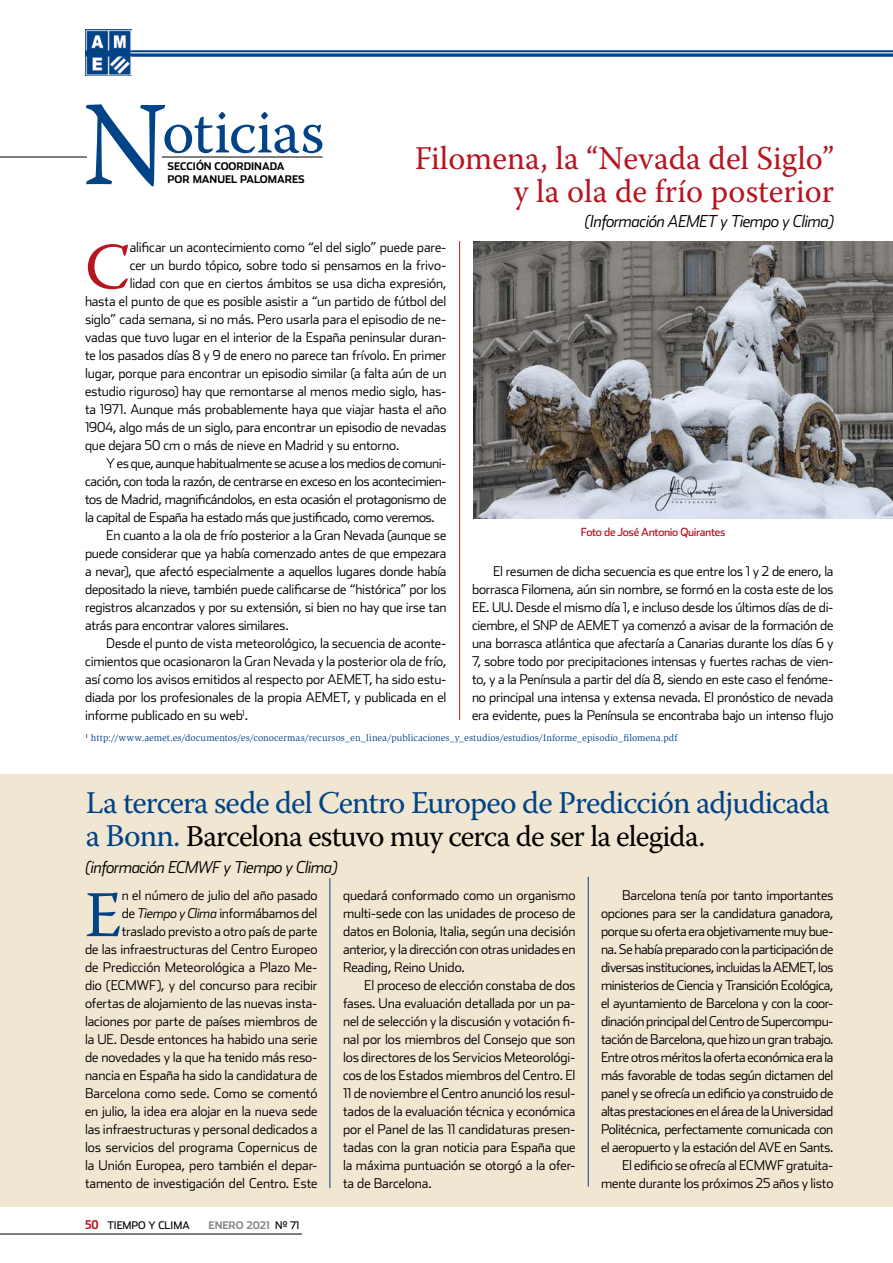
<style>
.page{position:relative;width:893px;height:1263px;background:#fff}
.page>*{position:absolute;margin:0;border:0;box-sizing:border-box;transform-origin:0 0}
.t1{font:64.95px "Warnock Pro";color:#b51621}
.t2{font:64.95px "Warnock Pro";color:#004387}
.t3{font:61.5px "Warnock Pro";letter-spacing:-.01em;color:#004387}
.t4{font:33px/33px "Warnock Pro";color:#b51621;text-align:right}
.t5{font:31.5px "Warnock Pro";letter-spacing:-.03em;color:#004387}
.t6{font:30px "Warnock Pro";letter-spacing:-.03em;color:#000}
.t7{font:italic 300 16.5px "Stainless";letter-spacing:-.03em;color:#000}
.t8{font:300 13.5px/18px "Stainless";letter-spacing:-.015em;color:#000;text-align:justify}
.t9{font:11.25px "Stainless";color:#b51621}
.t10{font:700 10.5px "Stainless";color:#000}
.t11{font:10.5px "Stainless";color:#000}
.t12{font:700 10.5px "Stainless";color:#87888a}
.t13{font:9.75px "Slimbach Std";letter-spacing:.005em;color:#004387}
.s1{font-size:120px}
.s2{font-size:31.5px;color:#004387}
.s3{font-style:italic}
.s4{font-family:"Stainless Cond";font-weight:700;font-size:12px;color:#b51621}
.s5{font-weight:400;color:#000}
</style>
<div class="page">
<div style="left:0;top:774px;width:893px;height:432px;background:#f1e6d1"></div>
<hr style="left:0;top:1234px;width:302px;height:1px;background:#000">
<img style="left:85px;top:30px;width:46px;height:46px">
<svg style="left:85px;top:50px;width:808px;height:6px;background:#205a95"></svg>
<hr style="left:130px;top:52px;width:763px;height:1px;background:#fff">
<hr style="left:0;top:157px;width:322px;height:1px;background:#000">
<div style="left:88px;top:149px;width:74px;height:17px;background:#fff"></div>
<hr style="left:459px;top:241px;width:1px;height:479px;background:#b51621">
<hr style="left:329px;top:878px;width:1px;height:310px;background:#004387">
<hr style="left:588px;top:877px;width:1px;height:309px;background:#004387">
<img style="left:473px;top:241px;width:420px;height:277px">
<h2 class="t3" style="left:83px;top:95px;width:243px"><span class="s1">N</span>oticias</h2>
<p class="t10" style="left:168px;top:160px;width:8px">SECCIÓN</p>
<p class="t10" style="left:214px;top:160px;width:8px">COORDINADA</p>
<p class="t10" style="left:168px;top:173px;width:9px">POR</p>
<p class="t10" style="left:193px;top:173px;width:113px">MANUEL PALOMARES</p>
<h3 class="t4" style="left:415px;top:141px;width:421px">Filomena, la “Nevada del Siglo” y la ola de frío posterior</h3>
<p class="t7" style="left:585px;top:212px;width:250px">(Información AEMET y Tiempo y Clima)</p>
<h1 class="t1" style="left:85px;top:228px;width:46px">C</h1>
<p class="t8" style="left:130px;top:238px;width:318px">alificar un acontecimiento como “el del siglo” puede pare-</p>
<p class="t8" style="left:130px;top:256px;width:318px">cer un burdo tópico, sobre todo si pensamos en la frivo-</p>
<p class="t8" style="left:130px;top:274px;width:318px">lidad con que en ciertos ámbitos se usa dicha expresión,</p>
<p class="t8" style="left:85px;top:292px;width:363px">hasta el punto de que es posible asistir a “un partido de fútbol del</p>
<p class="t8" style="left:85px;top:310px;width:363px">siglo” cada semana, si no más. Pero usarla para el episodio de ne-</p>
<p class="t8" style="left:85px;top:328px;width:363px">vadas que tuvo lugar en el interior de la España peninsular duran-</p>
<p class="t8" style="left:85px;top:346px;width:363px">te los pasados días 8 y 9 de enero no parece tan frívolo. En primer</p>
<p class="t8" style="left:85px;top:364px;width:363px">lugar, porque para encontrar un episodio similar (a falta aún de un</p>
<p class="t8" style="left:85px;top:382px;width:363px">estudio riguroso) hay que remontarse al menos medio siglo, has-</p>
<p class="t8" style="left:85px;top:400px;width:363px">ta 1971. Aunque más probablemente haya que viajar hasta el año</p>
<p class="t8" style="left:85px;top:418px;width:363px">1904, algo más de un siglo, para encontrar un episodio de nevadas</p>
<p class="t8" style="left:85px;top:436px;width:316px">que dejara 50 cm o más de nieve en Madrid y su entorno.</p>
<p class="t8" style="left:106px;top:454px;width:342px">Y es que, aunque habitualmente se acuse a los medios de comuni-</p>
<p class="t8" style="left:85px;top:472px;width:363px">cación, con toda la razón, de centrarse en exceso en los acontecimien-</p>
<p class="t8" style="left:85px;top:490px;width:363px">tos de Madrid, magnificándolos, en esta ocasión el protagonismo de</p>
<p class="t8" style="left:85px;top:508px;width:351px">la capital de España ha estado más que justificado, como veremos.</p>
<p class="t8" style="left:106px;top:526px;width:342px">En cuanto a la ola de frío posterior a la Gran Nevada (aunque se</p>
<p class="t8" style="left:85px;top:544px;width:363px">puede considerar que ya había comenzado antes de que empezara</p>
<p class="t8" style="left:85px;top:562px;width:363px">a nevar), que afectó especialmente a aquellos lugares donde había</p>
<p class="t8" style="left:85px;top:580px;width:363px">depositado la nieve, también puede calificarse de “histórica” por los</p>
<p class="t8" style="left:85px;top:598px;width:363px">registros alcanzados y por su extensión, si bien no hay que irse tan</p>
<p class="t8" style="left:85px;top:616px;width:205px">atrás para encontrar valores similares.</p>
<p class="t8" style="left:106px;top:634px;width:342px">Desde el punto de vista meteorológico, la secuencia de aconte-</p>
<p class="t8" style="left:85px;top:652px;width:363px">cimientos que ocasionaron la Gran Nevada y la posterior ola de frío,</p>
<p class="t8" style="left:85px;top:670px;width:363px">así como los avisos emitidos al respecto por AEMET, ha sido estu-</p>
<p class="t8" style="left:85px;top:688px;width:363px">diada por los profesionales de la propia AEMET, y publicada en el</p>
<p class="t8" style="left:85px;top:706px;width:164px">informe publicado en su web<sup>1</sup>.</p>
<p class="t9" style="left:581px;top:525px;width:146px">Foto de José Antonio Quirantes</p>
<p class="t8" style="left:472px;top:562px;width:363px;text-indent:21px">El resumen de dicha secuencia es que entre los 1 y 2 de enero, la borrasca Filomena, aún sin nombre, se formó en la costa este de los EE. UU. Desde el mismo día 1, e incluso desde los últimos días de di&shy;ciembre, el SNP de AEMET ya comenzó a avisar de la formación de una borrasca atlántica que afectaría a Canarias durante los días 6 y 7, sobre todo por precipitaciones intensas y fuertes rachas de vien&shy;to, y a la Península a partir del día 8, siendo en este caso el fenóme&shy;no principal una intensa y extensa nevada. El pronóstico de nevada era evidente, pues la Península se encontraba bajo un intenso flujo</p>
<p class="t13" style="left:85px;top:732px;width:594px"><sup>1</sup> http://www.aemet.es/documentos/es/conocermas/recursos_en_linea/publicaciones_y_estudios/estudios/Informe_episodio_filomena.pdf</p>
<h3 class="t5" style="left:86px;top:784px;width:745px">La tercera sede del Centro Europeo de Predicción adjudicada</h3>
<h3 class="t6" style="left:86px;top:818px;width:621px"><span class="s2">a Bonn.</span> Barcelona estuvo muy cerca de ser la elegida.</h3>
<p class="t7" style="left:86px;top:857px;width:253px">(información ECMWF y Tiempo y Clima)</p>
<p class="t8" style="left:85px;top:886px;width:234px;text-align:right">n el número de julio del año pasado<br>de <span class="s3">Tiempo y Clima</span> informábamos del traslado previsto a otro país de parte<br>de las infraestructuras del Centro Europeo de Predicción Meteorológica a Plazo Me&shy;dio (ECMWF), y del concurso para recibir ofertas de alojamiento de las nuevas insta&shy;laciones por parte de países miembros de la UE. Desde entonces ha habido una serie de novedades y la que ha tenido más reso&shy;nancia en España ha sido la candidatura de Barcelona como sede. Como se comentó en julio, la idea era alojar en la nueva sede las infraestructuras y personal dedicados a los servicios del programa Copernicus de la Unión Europea, pero también el depar&shy;tamento de investigación del Centro. Este</p>
<p class="t8" style="left:343px;top:886px;width:234px">quedará conformado como un organismo multi-sede con las unidades de proceso de datos en Bolonia, Italia, según una decisión anterior, y la dirección con otras unidades en Reading, Reino Unido.</p>
<h1 class="t2" style="left:85px;top:876px;width:38px">E</h1>
<p class="t8" style="left:343px;top:976px;width:234px;text-indent:21px">El proceso de elección constaba de dos fases. Una evaluación detallada por un pa&shy;nel de selección y la discusión y votación fi&shy;nal por los miembros del Consejo que son los directores de los Servicios Meteorológi&shy;cos de los Estados miembros del Centro. El 11 de noviembre el Centro anunció los resul&shy;tados de la evaluación técnica y económica por el Panel de las 11 candidaturas presen&shy;tadas con la gran noticia para España que la máxima puntuación se otorgó a la ofer&shy;ta de Barcelona.</p>
<p class="t11" style="left:85px;top:1219px;width:106px"><span class="s4">50</span> TIEMPO YCLIMA</p>
<p class="t12" style="left:208px;top:1219px;width:92px">ENERO 2021 <span class="s5">Nº 71</span></p>
<p class="t8" style="left:601px;top:886px;width:234px;text-align:right">Barcelona tenía por tanto importantes opciones para ser la candidatura ganadora, porque su oferta era objetivamente muy bue&shy;na. Se había preparado con la participación de diversas instituciones, incluidas la AEMET, los ministerios de Ciencia y Transición Ecológica, el ayuntamiento de Barcelona y con la coor&shy;dinación principal del Centro de Supercompu&shy;tación de Barcelona, que hizo un gran trabajo.<br>Entre otros méritos la oferta económica era la más favorable de todas según dictamen del panel y se ofrecía un edificio ya construido de altas prestaciones en el área de la Universidad Politécnica, perfectamente comunicada con el aeropuerto y la estación del AVE en Sants.<br>El edificio se ofrecía al ECMWF gratuita&shy;mente durante los próximos 25 años y listo</p>
</div>
